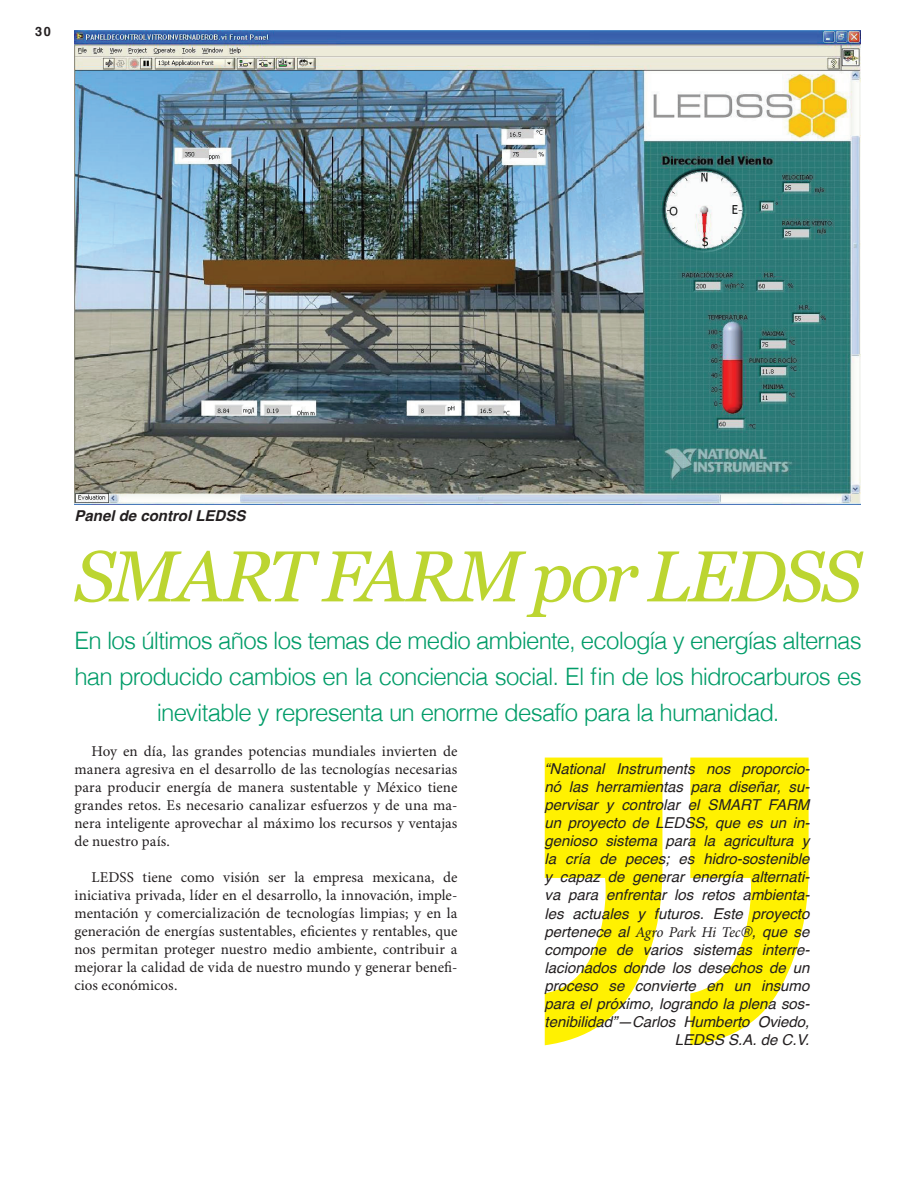
<style>
.page{position:relative;width:915px;height:1191px;background:#fff}
.page>*{position:absolute;margin:0;border:0;box-sizing:border-box;transform-origin:0 0}
.t1{font:italic 72px "Georgia";letter-spacing:-.04em;color:#bcd531}
.t2{font:300 24px/36px "Helvetica";letter-spacing:-.035em;color:#009c68;text-align:center}
.t3{font:15px/18px "Minion Pro";letter-spacing:.005em;color:#231f20;text-align:justify}
.t4{font:italic 15px/18px "Helvetica";color:#231f20;text-align:right}
.t5{font:italic 700 15px "Helvetica";color:#231f20}
.t6{font:700 12.75px "Helvetica";color:#231f20}
.s1{font-family:"Minion Pro"}
</style>
<div class="page">
<img style="left:74px;top:31px;width:786px;height:473px">
<svg style="left:544px;top:757px;width:264px;height:288px;fill:#fff101"></svg>
<p class="t6" style="left:35px;top:21px;width:17px">30</p>
<p class="t5" style="left:74px;top:503px;width:172px">Panel de control LEDSS</p>
<h1 class="t1" style="left:74px;top:535px;width:788px">SMART FARM por LEDSS</h1>
<h2 class="t2" style="left:74px;top:622px;width:788px">En los últimos años los temas de medio ambiente, ecología y energías alternas han producido cambios en la conciencia social. El fin de los hidrocarburos es inevitable y representa un enorme desafío para la humanidad.</h2>
<p class="t3" style="left:74px;top:742px;width:384px;text-indent:17px">Hoy en día, las grandes potencias mundiales invierten de manera agresiva en el desarrollo de las tecnologías necesarias para producir energía de manera sustentable y México tiene grandes retos. Es necesario canalizar esfuerzos y de una ma&shy;nera inteligente aprovechar al máximo los recursos y ventajas de nuestro país.</p>
<p class="t3" style="left:74px;top:868px;width:384px;text-indent:17px">LEDSS tiene como visión ser la empresa mexicana, de iniciativa privada, líder en el desarrollo, la innovación, imple&shy;mentación y comercialización de tecnologías limpias; y en la generación de energías sustentables, eficientes y rentables, que nos permitan proteger nuestro medio ambiente, contribuir a mejorar la calidad de vida de nuestro mundo y generar benefi&shy;cios económicos.</p>
<p class="t4" style="left:544px;top:760px;width:267px">“National Instruments nos proporcio&shy;nó las herramientas para diseñar, su&shy;pervisar y controlar el SMART FARM un proyecto de LEDSS, que es un in&shy;genioso sistema para la agricultura y la cría de peces; es hidro-sostenible y capaz de generar energía alternati&shy;va para enfrentar los retos ambienta&shy;les actuales y futuros. Este proyecto pertenece al <span class="s1">Agro Park Hi Tec</span>®, que se compone de varios sistemas interre&shy;lacionados donde los desechos de un proceso se convierte en un insumo para el próximo, logrando la plena sos&shy;tenibilidad”—Carlos Humberto Oviedo, LEDSS S.A. de C.V.</p>
</div>
